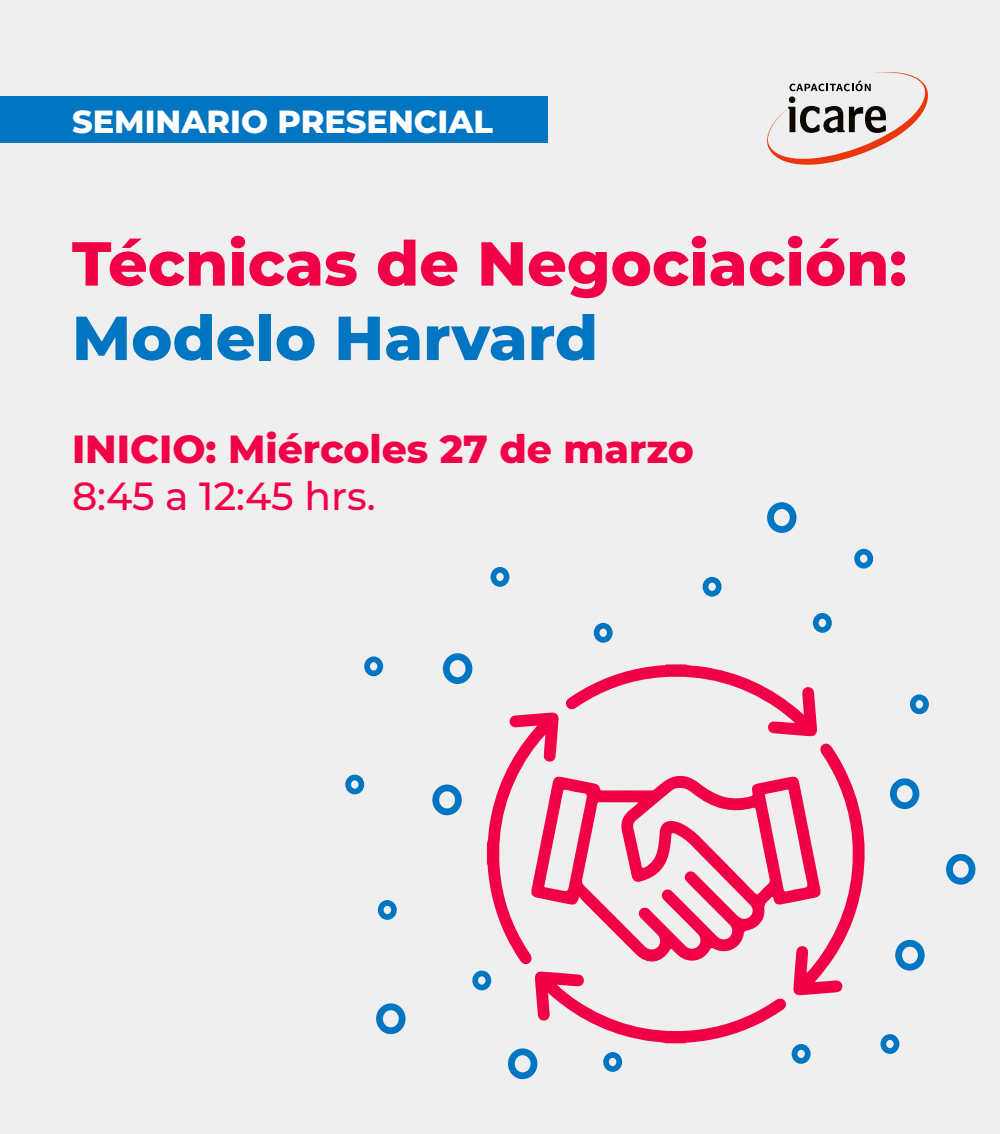
<style>
.page{position:relative;width:1000px;height:1134px;background:#efefef}
.page>*{position:absolute;margin:0;border:0;box-sizing:border-box;transform-origin:0 0}
.t1{font:800 62px "Montserrat";color:#f20047}
.t2{font:800 62px "Montserrat";color:#0075c1}
.t3{font:800 39.2px "Montserrat";color:#f20047}
.t4{font:500 39.2px "Montserrat";letter-spacing:-.005em;color:#f20047}
.t5{font:800 32px "Montserrat";color:#fff}
</style>
<div class="page">
<div style="left:895px;top:940px;width:30px;height:30px;border:7px solid #0075c1;border-radius:50%"></div>
<div style="left:946px;top:854px;width:29px;height:31px;border:7px solid #0075c1;border-radius:50%"></div>
<div style="left:443px;top:653px;width:29px;height:31px;border:7px solid #0075c1;border-radius:50%"></div>
<div style="left:432px;top:784px;width:30px;height:31px;border:7px solid #0075c1;border-radius:50%"></div>
<div style="left:376px;top:1003px;width:30px;height:31px;border:7px solid #0075c1;border-radius:50%"></div>
<div style="left:890px;top:778px;width:29px;height:31px;border:7px solid #0075c1;border-radius:50%"></div>
<div style="left:508px;top:1048px;width:29px;height:31px;border:7px solid #0075c1;border-radius:50%"></div>
<div style="left:767px;top:502px;width:30px;height:31px;border:7px solid #0075c1;border-radius:50%"></div>
<div style="left:364px;top:656px;width:19px;height:20px;border:6px solid #0075c1;border-radius:50%"></div>
<div style="left:491px;top:567px;width:18px;height:20px;border:6px solid #0075c1;border-radius:50%"></div>
<div style="left:881px;top:1034px;width:18px;height:20px;border:6px solid #0075c1;border-radius:50%"></div>
<div style="left:345px;top:775px;width:19px;height:19px;border:6px solid #0075c1;border-radius:50%"></div>
<div style="left:703px;top:577px;width:19px;height:20px;border:6px solid #0075c1;border-radius:50%"></div>
<div style="left:594px;top:623px;width:19px;height:20px;border:6px solid #0075c1;border-radius:50%"></div>
<div style="left:472px;top:970px;width:19px;height:20px;border:6px solid #0075c1;border-radius:50%"></div>
<div style="left:378px;top:900px;width:19px;height:20px;border:6px solid #0075c1;border-radius:50%"></div>
<div style="left:813px;top:613px;width:19px;height:20px;border:6px solid #0075c1;border-radius:50%"></div>
<div style="left:854px;top:549px;width:19px;height:19px;border:6px solid #0075c1;border-radius:50%"></div>
<div style="left:910px;top:694px;width:19px;height:20px;border:6px solid #0075c1;border-radius:50%"></div>
<div style="left:792px;top:1044px;width:19px;height:20px;border:6px solid #0075c1;border-radius:50%"></div>
<div style="left:603px;top:1052px;width:19px;height:20px;border:6px solid #0075c1;border-radius:50%"></div>
<svg style="left:767px;top:72px;width:161px;height:93px"></svg>
<div style="left:0;top:97px;width:548px;height:46px;background:#0075c1"></div>
<svg style="left:535px;top:971px;width:251px;height:72px"></svg>
<svg style="left:565px;top:664px;width:252px;height:72px"></svg>
<svg style="left:487px;top:712px;width:72px;height:253px"></svg>
<svg style="left:793px;top:743px;width:72px;height:252px"></svg>
<svg style="left:531px;top:773px;width:290px;height:192px"></svg>
<p class="t5" style="left:72px;top:98px;width:423px">SEMINARIO PRESENCIAL</p>
<h1 class="t1" style="left:72px;top:218px;width:836px">Técnicas de Negociación:</h1>
<h1 class="t2" style="left:72px;top:293px;width:528px">Modelo Harvard</h1>
<p class="t3" style="left:72px;top:421px;width:624px">INICIO: Miércoles 27 de marzo</p>
<p class="t4" style="left:72px;top:469px;width:305px">8:45 a 12:45 hrs.</p>
</div>
